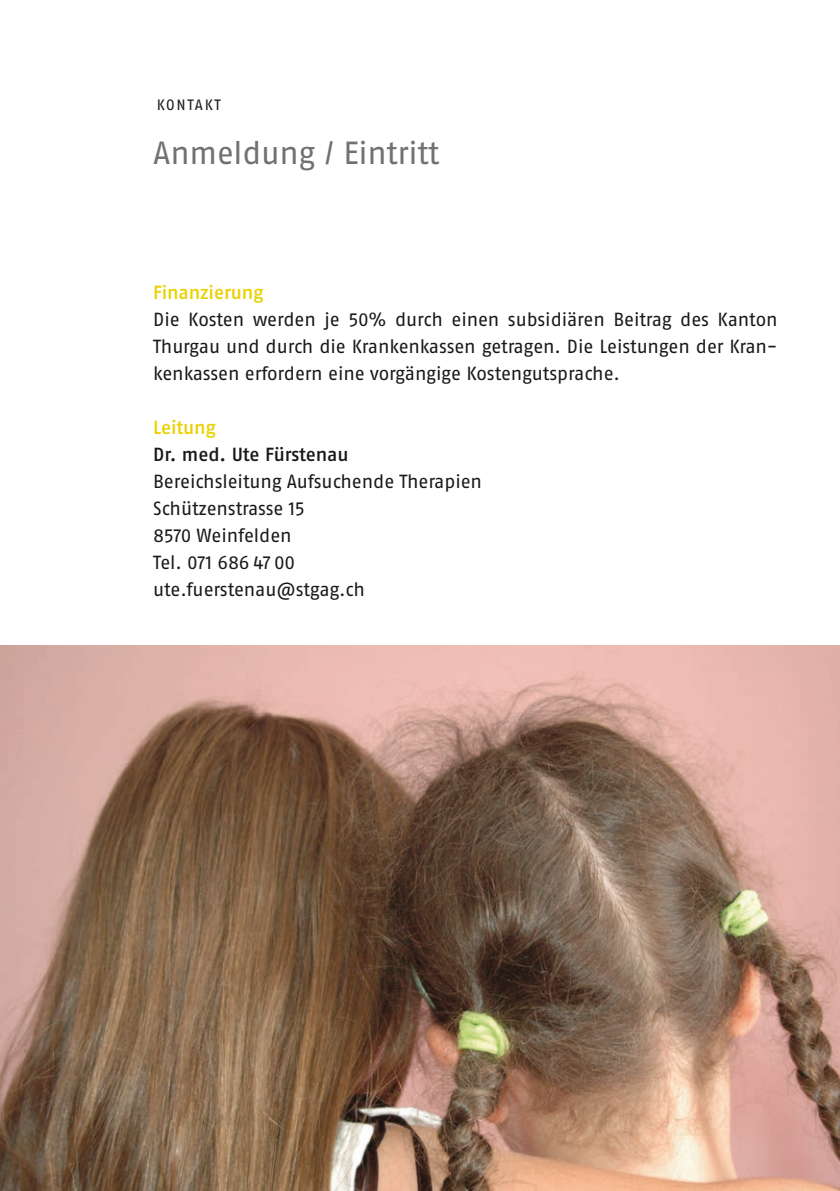
<style>
.page{position:relative;width:840px;height:1191px;background:#fff}
.page>*{position:absolute;margin:0;border:0;box-sizing:border-box;transform-origin:0 0}
.Inhalt_Überschrift_2{font:32px "Fago OT";letter-spacing:-.01em;color:#707173}
.Inhalt_Lauftext{font:19px/27px "Fago OT";letter-spacing:-.01em;color:#1b181c;text-align:justify}
.Inhalt_Überschrift_4{font:500 19px "Fago OT";letter-spacing:-.01em;color:#1b181c}
.Inhalt_Lauftext-2{font:500 19px "Fago OT";letter-spacing:-.01em;color:#ead100}
.Inhalt_Überschrift_3{font:500 19px "Fago OT";letter-spacing:-.01em;color:#ead100}
.Inhalt_Überschrift_1{font:15px "Fago OT";letter-spacing:.11em;color:#1b181c}
</style>
<div class="page">
<img style="left:0;top:645px;width:839px;height:546px">
<p class="Inhalt_Überschrift_1" style="left:157px;top:96px;width:65px">KONTAKT</p>
<p class="Inhalt_Überschrift_2" style="left:153px;top:134px;width:287px">Anmeldung / Eintritt</p>
<p class="Inhalt_Lauftext-2" style="left:153px;top:281px;width:112px">Finanzierung</p>
<p class="Inhalt_Lauftext" style="left:153px;top:306px;width:625px">Die Kosten werden je 50% durch einen subsidiären Beitrag des Kanton Thurgau und durch die Krankenkassen getragen. Die Leistungen der Kran&shy;kenkassen erfordern eine vorgängige Kostengutsprache.</p>
<p class="Inhalt_Überschrift_3" style="left:153px;top:416px;width:64px">Leitung</p>
<p class="Inhalt_Überschrift_4" style="left:153px;top:443px;width:197px">Dr. med. Ute Fürstenau</p>
<p class="Inhalt_Lauftext" style="left:153px;top:468px;width:330px">Bereichsleitung Aufsuchende Therapien</p>
<p class="Inhalt_Lauftext" style="left:153px;top:495px;width:153px">Schützenstrasse 15</p>
<p class="Inhalt_Lauftext" style="left:153px;top:522px;width:140px">8570 Weinfelden</p>
<p class="Inhalt_Lauftext" style="left:153px;top:549px;width:143px">Tel. 071 686 47 00</p>
<p class="Inhalt_Lauftext" style="left:153px;top:576px;width:213px">ute.fuerstenau@stgag.ch</p>
</div>
